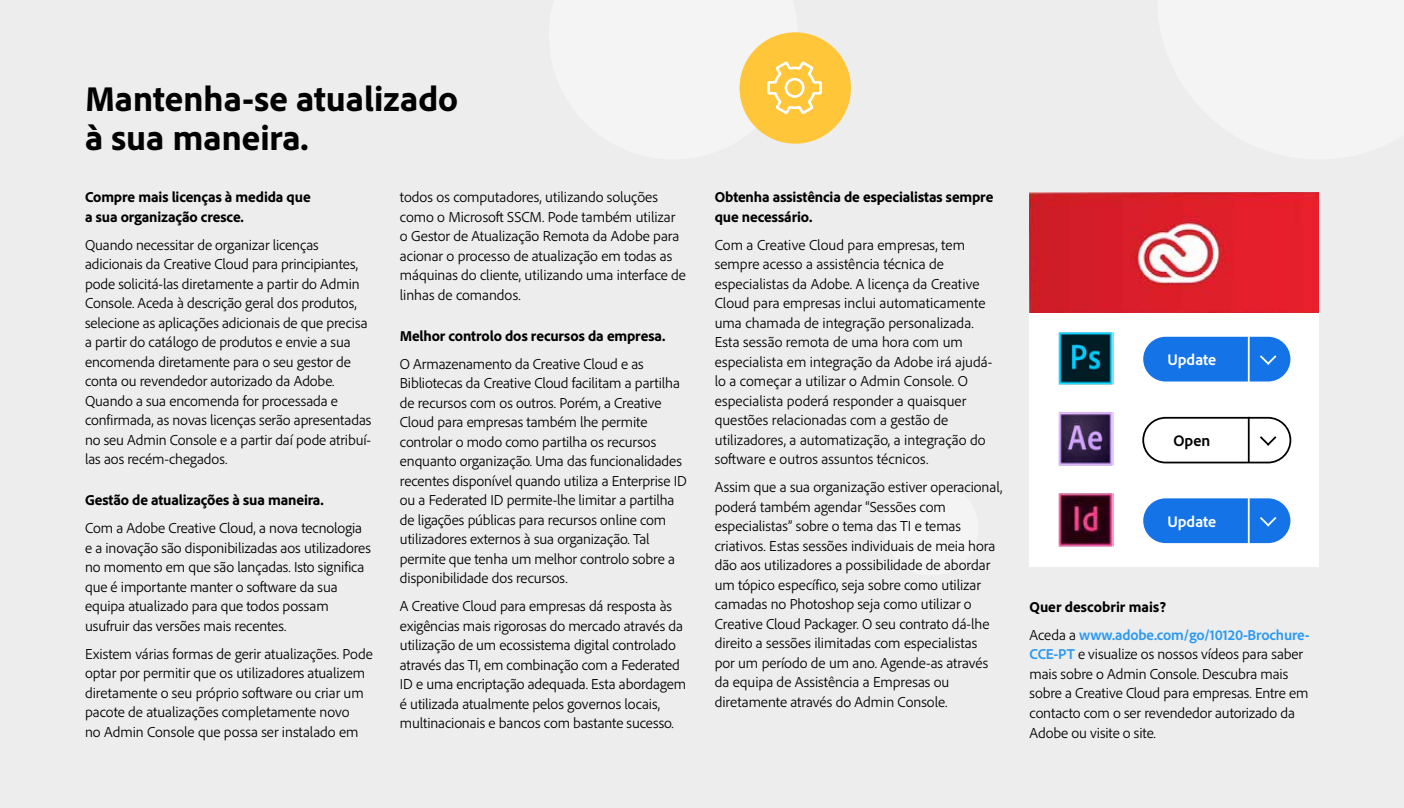
<style>
.page{position:relative;width:1404px;height:808px;background:#fff}
.page>*{position:absolute;margin:0;border:0;box-sizing:border-box;transform-origin:0 0}
.t1{font:800 36px/39px "Adobe Clean";color:#000}
.t2{font:700 16.05px "Adobe Clean";color:#fff}
.t3{font:700 16.05px "Adobe Clean";color:#000}
.t4{font:300 15px/19.5px "Adobe Clean";letter-spacing:-.005em;color:#000}
.t5{font:800 15px/19.5px "Adobe Clean";letter-spacing:-.01em;color:#000}
.t6{font:700 15px/28px "Adobe Clean";letter-spacing:-.01em;color:#2b9af3}
.s1{font-weight:800;color:#000}
.s2{font-weight:300;color:#000}
.s3{font-weight:700;color:#2b9af3}
</style>
<div class="page">
<div style="left:0;top:0;width:1403px;height:808px;background:#ededed"></div>
<div style="left:883px;top:481px;width:95px;height:94px;background:#f4f4f4;border-radius:50%"></div>
<div style="left:739px;top:32px;width:111px;height:112px;background:#ffc639;border-radius:50%"></div>
<svg style="left:739px;top:32px;width:84px;height:112px"></svg>
<div style="left:1029px;top:305px;width:289px;height:261px;background:#fff"></div>
<img style="left:1029px;top:192px;width:289px;height:121px">
<div style="left:1143px;top:498px;width:147px;height:45px;background:#1473e6;border-radius:22px"></div>
<hr style="left:1247px;top:498px;width:2px;height:46px;background:#fff">
<svg style="left:1260px;top:517px;width:17px;height:10px"></svg>
<div style="left:1142px;top:417px;width:149px;height:46px;border:2px solid #000;border-radius:22px"></div>
<hr style="left:1247px;top:417px;width:2px;height:45px;background:#000">
<svg style="left:1260px;top:436px;width:17px;height:10px"></svg>
<div style="left:1143px;top:337px;width:147px;height:44px;background:#1473e6;border-radius:22px"></div>
<hr style="left:1247px;top:336px;width:2px;height:46px;background:#fff">
<svg style="left:1260px;top:355px;width:17px;height:10px"></svg>
<img style="left:1058px;top:493px;width:55px;height:54px">
<img style="left:1058px;top:412px;width:55px;height:55px">
<img style="left:1058px;top:332px;width:55px;height:53px">
<h1 class="t1" style="left:85px;top:78px;width:374px">Mantenha-se atualizado à sua maneira.</h1>
<p class="t5" style="left:85px;top:187px;width:227px">Compre mais licenças à medida que a sua organização cresce.</p>
<p class="t4" style="left:85px;top:235px;width:288px">Quando necessitar de organizar licenças adicionais da Creative Cloud para principiantes, pode solicitá-las diretamente a partir do Admin Console. Aceda à descrição geral dos produtos, selecione as aplicações adicionais de que precisa a partir do catálogo de produtos e envie a sua encomenda diretamente para o seu gestor de conta ou revendedor autorizado da Adobe.<br>Quando a sua encomenda for processada e confirmada, as novas licenças serão apresentadas no seu Admin Console e a partir daí pode atribuí&shy;las aos recém-chegados.</p>
<p class="t5" style="left:85px;top:490px;width:240px">Gestão de atualizações à sua maneira.</p>
<p class="t4" style="left:85px;top:518px;width:287px">Com a Adobe Creative Cloud, a nova tecnologia e a inovação são disponibilizadas aos utilizadores no momento em que são lançadas. Isto significa que é importante manter o software da sua equipa atualizado para que todos possam usufruir das versões mais recentes.</p>
<p class="t4" style="left:85px;top:643px;width:289px">Existem várias formas de gerir atualizações. Pode optar por permitir que os utilizadores atualizem diretamente o seu próprio software ou criar um pacote de atualizações completamente novo<br>no Admin Console que possa ser instalado em</p>
<p class="t4" style="left:400px;top:187px;width:287px">todos os computadores, utilizando soluções como o Microsoft SSCM. Pode também utilizar o Gestor de Atualização Remota da Adobe para acionar o processo de atualização em todas as máquinas do cliente, utilizando uma interface de linhas de comandos.</p>
<p class="t5" style="left:400px;top:325px;width:267px">Melhor controlo dos recursos da empresa.</p>
<p class="t4" style="left:400px;top:353px;width:288px">O Armazenamento da Creative Cloud e as Bibliotecas da Creative Cloud facilitam a partilha de recursos com os outros. Porém, a Creative Cloud para empresas também lhe permite controlar o modo como partilha os recursos enquanto organização. Uma das funcionalidades recentes disponível quando utiliza a Enterprise ID ou a Federated ID permite-lhe limitar a partilha de ligações públicas para recursos online com utilizadores externos à sua organização. Tal permite que tenha um melhor controlo sobre a disponibilidade dos recursos.</p>
<p class="t4" style="left:400px;top:596px;width:288px">A Creative Cloud para empresas dá resposta às exigências mais rigorosas do mercado através da utilização de um ecossistema digital controlado através das TI, em combinação com a Federated ID e uma encriptação adequada. Esta abordagem é utilizada atualmente pelos governos locais, multinacionais e bancos com bastante sucesso.</p>
<p class="t5" style="left:714px;top:187px;width:280px">Obtenha assistência de especialistas sempre que necessário.</p>
<p class="t4" style="left:714px;top:235px;width:279px">Com a Creative Cloud para empresas, tem sempre acesso a assistência técnica de especialistas da Adobe. A licença da Creative Cloud para empresas inclui automaticamente uma chamada de integração personalizada.<br>Esta sessão remota de uma hora com um especialista em integração da Adobe irá ajudá&shy;lo a começar a utilizar o Admin Console. O especialista poderá responder a quaisquer questões relacionadas com a gestão de utilizadores, a automatização, a integração do software e outros assuntos técnicos.</p>
<p class="t4" style="left:714px;top:477px;width:289px">Assim que a sua organização estiver operacional, poderá também agendar “Sessões com especialistas” sobre o tema das TI e temas criativos. Estas sessões individuais de meia hora dão aos utilizadores a possibilidade de abordar um tópico específico, seja sobre como utilizar camadas no Photoshop seja como utilizar o Creative Cloud Packager. O seu contrato dá-lhe direito a sessões ilimitadas com especialistas<br>por um período de um ano. Agende-as através da equipa de Assistência a Empresas ou diretamente através do Admin Console.</p>
<p class="t2" style="left:1167px;top:349px;width:50px">Update</p>
<p class="t3" style="left:1173px;top:430px;width:38px">Open</p>
<p class="t2" style="left:1167px;top:511px;width:50px">Update</p>
<p class="t6" style="left:1029px;top:592px;width:282px"><span class="s1">Quer descobrir mais?<br></span><span class="s2">Aceda a</span> www.adobe.com/go/10120-Brochure-</p>
<p class="t4" style="left:1029px;top:644px;width:280px"><span class="s3">CCE-PT</span> e visualize os nossos vídeos para saber mais sobre o Admin Console. Descubra mais sobre a Creative Cloud para empresas. Entre em contacto com o ser revendedor autorizado da Adobe ou visite o site.</p>
</div>
